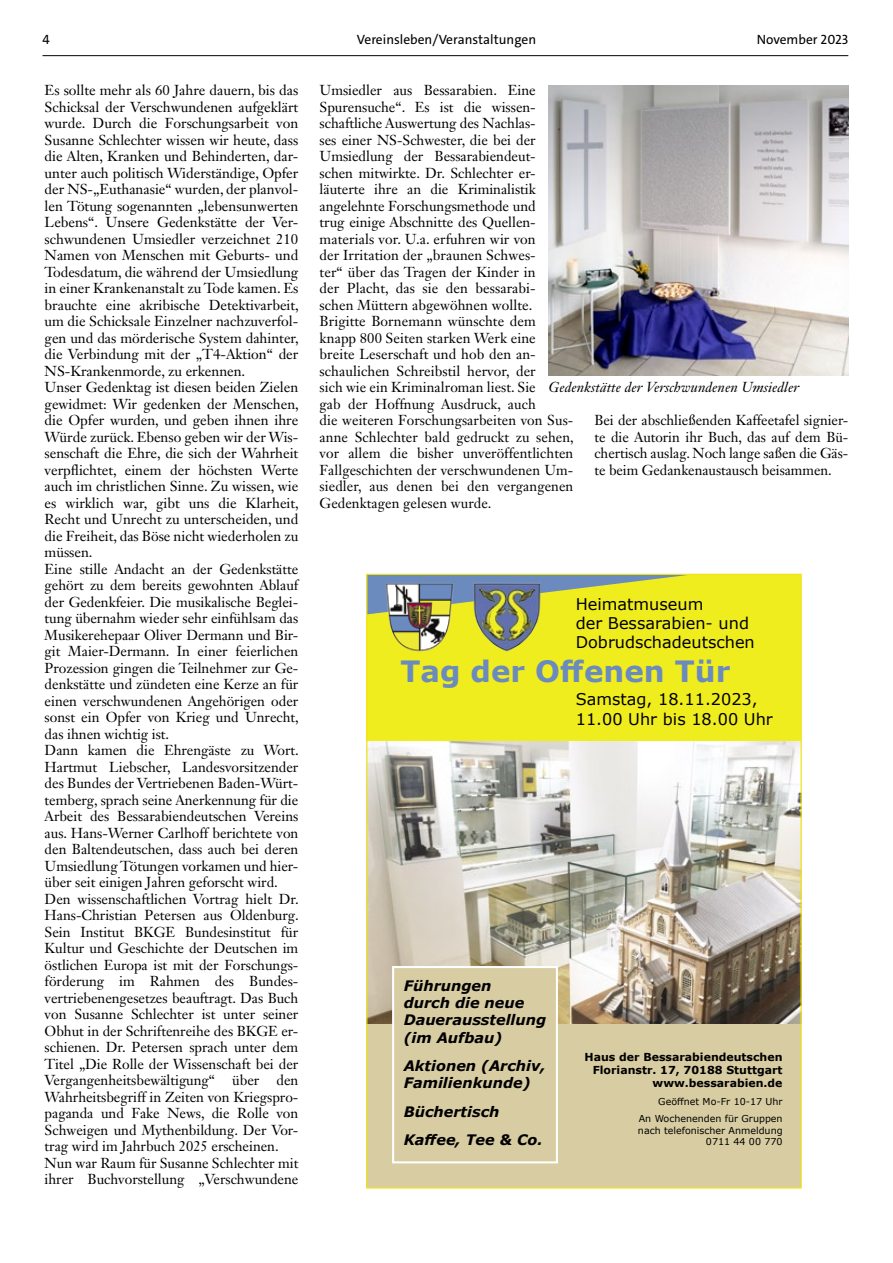
<style>
.page{position:relative;width:893px;height:1263px;background:#fff}
.page>*{position:absolute;margin:0;border:0;box-sizing:border-box;transform-origin:0 0}
.t1{font:700 29.25px "Verdana";color:#6b8abd}
.t2{font:16.05px/19.4px "Verdana";color:#000}
.t3{font:italic 700 14.4px/17.4px "Verdana";color:#000}
.t4{font:14.25px/16.5px "Janson Text LT Std";letter-spacing:-.005em;color:#000}
.t5{font:italic 14.25px "Janson Text LT Std";letter-spacing:.005em;color:#000}
.t6{font:13.5px "The Sans";color:#000}
.t7{font:700 10.95px/13.2px "Verdana";color:#000;text-align:right}
.t8{font:9.45px/17.5px "Verdana";color:#000;text-align:right}
</style>
<div class="page">
<hr style="left:43px;top:55px;width:805px;height:1px;background:#000">
<div style="left:367px;top:877px;width:434px;height:311px;background:#d8cca2"></div>
<div style="left:367px;top:574px;width:434px;height:170px;background:#f0ed1f"></div>
<svg style="left:368px;top:576px;width:311px;height:38px"></svg>
<img style="left:381px;top:578px;width:77px;height:74px">
<img style="left:468px;top:579px;width:77px;height:73px">
<img style="left:368px;top:741px;width:432px;height:282px">
<div style="left:393px;top:967px;width:164px;height:195px;background:#d8cca2"></div>
<div style="left:392px;top:966px;width:166px;height:197px;border:2px solid #fff"></div>
<img style="left:549px;top:86px;width:299px;height:290px">
<p class="t6" style="left:43px;top:31px;width:9px">4</p>
<p class="t6" style="left:357px;top:31px;width:181px">Vereinsleben/Veranstaltungen</p>
<p class="t6" style="left:757px;top:31px;width:93px">November 2023</p>
<p class="t4" style="left:45px;top:82px;width:256px">Es sollte mehr als 60 Jahre dauern, bis das Schicksal der Verschwundenen aufgeklärt wurde. Durch die Forschungsarbeit von Susanne Schlechter wissen wir heute, dass die Alten, Kranken und Behinderten, dar&shy;unter auch politisch Widerständige, Opfer der NS-„Euthanasie“ wurden, der planvol&shy;len Tötung sogenannten „lebensunwerten Lebens“. Unsere Gedenkstätte der Ver&shy;schwundenen Umsiedler verzeichnet 210<br>Namen von Menschen mit Geburts- und Todesdatum, die während der Umsiedlung in einer Krankenanstalt zu Tode kamen. Es brauchte eine akribische Detektivarbeit, um die Schicksale Einzelner nachzuverfol&shy;gen und das mörderische System dahinter, die Verbindung mit der „T4-Aktion“ der NS-Krankenmorde, zu erkennen.<br>Unser Gedenktag ist diesen beiden Zielen gewidmet: Wir gedenken der Menschen, die Opfer wurden, und geben ihnen ihre Würde zurück. Ebenso geben wir der Wis&shy;senschaft die Ehre, die sich der Wahrheit verpflichtet, einem der höchsten Werte auch im christlichen Sinne. Zu wissen, wie es wirklich war, gibt uns die Klarheit, Recht und Unrecht zu unterscheiden, und die Freiheit, das Böse nicht wiederholen zu müssen.<br>Eine stille Andacht an der Gedenkstätte gehört zu dem bereits gewohnten Ablauf der Gedenkfeier. Die musikalische Beglei&shy;tung übernahm wieder sehr einfühlsam das Musikerehepaar Oliver Dermann und Bir&shy;git Maier-Dermann. In einer feierlichen Prozession gingen die Teilnehmer zur Ge&shy;denkstätte und zündeten eine Kerze an für einen verschwundenen Angehörigen oder sonst ein Opfer von Krieg und Unrecht, das ihnen wichtig ist.<br>Dann kamen die Ehrengäste zu Wort.<br>Hartmut Liebscher, Landesvorsitzender des Bundes der Vertriebenen Baden-Würt&shy;temberg, sprach seine Anerkennung für die Arbeit des Bessarabiendeutschen Vereins aus. Hans-Werner Carlhoff berichtete von den Baltendeutschen, dass auch bei deren Umsiedlung Tötungen vorkamen und hier&shy;über seit einigen Jahren geforscht wird.<br>Den wissenschaftlichen Vortrag hielt Dr.<br>Hans-Christian Petersen aus Oldenburg.<br>Sein Institut BKGE Bundesinstitut für Kultur und Geschichte der Deutschen im östlichen Europa ist mit der Forschungs&shy;förderung im Rahmen des Bundes&shy;vertriebenengesetzes beauftragt. Das Buch von Susanne Schlechter ist unter seiner Obhut in der Schriftenreihe des BKGE er&shy;schienen. Dr. Petersen sprach unter dem Titel „Die Rolle der Wissenschaft bei der Vergangenheitsbewältigung“ über den Wahrheitsbegriff in Zeiten von Kriegspro&shy;paganda und Fake News, die Rolle von Schweigen und Mythenbildung. Der Vor&shy;trag wird im Jahrbuch 2025 erscheinen.<br>Nun war Raum für Susanne Schlechter mit ihrer Buchvorstellung „Verschwundene</p>
<p class="t4" style="left:320px;top:82px;width:256px">Umsiedler aus Bessarabien. Eine Spurensuche“. Es ist die wissen&shy;schaftliche Auswertung des Nachlas-<br>ses einer NS-Schwester, die bei der Umsiedlung der Bessarabiendeut-<br>schen mitwirkte. Dr. Schlechter er&shy;läuterte ihre an die Kriminalistik angelehnte Forschungsmethode und<br>trug einige Abschnitte des Quellen&shy;materials vor. U.a. erfuhren wir von<br>der Irritation der „braunen Schwes-<br>ter“ über das Tragen der Kinder in<br>der Placht, das sie den bessarabi-<br>schen Müttern abgewöhnen wollte.<br>Brigitte Bornemann wünschte dem knapp 800 Seiten starken Werk eine breite Leserschaft und hob den an&shy;schaulichen Schreibstil hervor, der<br>sich wie ein Kriminalroman liest. Sie<br>gab der Hoffnung Ausdruck, auch<br>die weiteren Forschungsarbeiten von Sus&shy;anne Schlechter bald gedruckt zu sehen, vor allem die bisher unveröffentlichten Fallgeschichten der verschwundenen Um&shy;siedler, aus denen bei den vergangenen Gedenktagen gelesen wurde.</p>
<p class="t5" style="left:549px;top:378px;width:252px">Gedenkstätte der Verschwundenen Umsiedler</p>
<p class="t4" style="left:594px;top:412px;width:255px;text-align:justify">Bei der abschließenden Kaffeetafel signier&shy;te die Autorin ihr Buch, das auf dem Bü&shy;chertisch auslag. Noch lange saßen die Gäs&shy;te beim Gedankenaustausch beisammen.</p>
<p class="t2" style="left:576px;top:594px;width:181px">Heimatmuseum<br>der Bessarabien- und<br>Dobrudschadeutschen</p>
<h1 class="t1" style="left:400px;top:651px;width:331px">Tag der Offenen Tür</h1>
<p class="t2" style="left:576px;top:690px;width:199px">Samstag, 18.11.2023,<br>11.00 Uhr bis 18.00 Uhr</p>
<p class="t3" style="left:404px;top:976px;width:144px">Führungen<br>durch die neue<br>Dauerausstellung (im Aufbau)</p>
<p class="t3" style="left:404px;top:1057px;width:143px">Aktionen (Archiv,<br>Familienkunde)</p>
<p class="t3" style="left:404px;top:1097px;width:140px;line-height:28.5px">Büchertisch<br>Kaffee, Tee &amp; Co.</p>
<p class="t7" style="left:585px;top:1050px;width:200px">Haus der Bessarabiendeutschen<br>Florianstr. 17, 70188 Stuttgart www.bessarabien.de</p>
<p class="t8" style="left:639px;top:1092px;width:145px">Geöffnet Mo-Fr 10-17 Uhr<br>An Wochenenden für Gruppen</p>
<p class="t8" style="left:638px;top:1124px;width:146px;line-height:11.4px">nach telefonischer Anmeldung<br>0711 44 00 770</p>
</div>
